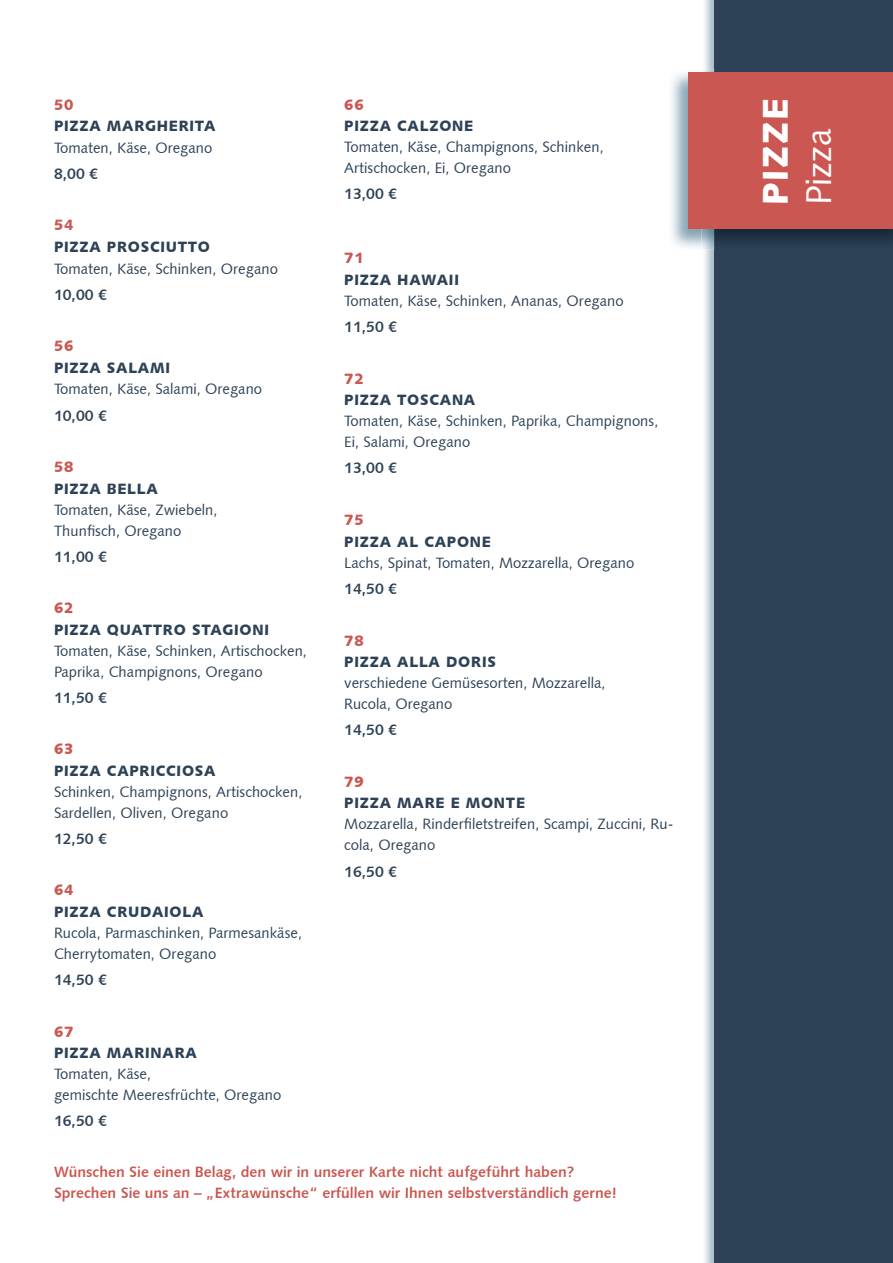
<style>
.page{position:relative;width:893px;height:1263px;background:#fff}
.page>*{position:absolute;margin:0;border:0;box-sizing:border-box;transform-origin:0 0}
.t1{font:36px "Humanist 531 BT Black A";letter-spacing:.05em;color:#fff}
.t2{font:36px "Humanist 531 BT Roman A";color:#fff}
.t3{font:15px/21px "Humanist 531 BT Roman A";color:#2d4256}
.t4{font:15px "Humanist 531 BT Black A";letter-spacing:.05em;color:#2d4256}
.t5{font:15px/21px "Humanist 531 BT Bold A";color:#ca5751}
.t6{font:15px "Humanist 531 BT Bold A";color:#2d4256}
.t7{font:15px "Humanist 531 BT Black A";letter-spacing:.05em;color:#ca5751}
</style>
<div class="page">
<img style="left:704px;top:0;width:10px;height:1263px">
<div style="left:714px;top:0;width:179px;height:1263px;background:#2d4256"></div>
<img style="left:671px;top:69px;width:222px;height:181px">
<div style="left:689px;top:72px;width:204px;height:157px;background:#ca5751"></div>
<p class="t7" style="left:54px;top:95px;width:21px">50</p>
<p class="t4" style="left:54px;top:117px;width:163px">PIZZA MARGHERITA</p>
<p class="t3" style="left:54px;top:137px;width:160px">Tomaten, Käse, Oregano</p>
<p class="t6" style="left:54px;top:165px;width:46px">8,00 €</p>
<p class="t7" style="left:54px;top:216px;width:21px">54</p>
<p class="t4" style="left:54px;top:237px;width:158px">PIZZA PROSCIUTTO</p>
<p class="t3" style="left:54px;top:258px;width:225px">Tomaten, Käse, Schinken, Oregano</p>
<p class="t6" style="left:54px;top:285px;width:54px">10,00 €</p>
<p class="t7" style="left:54px;top:336px;width:21px">56</p>
<p class="t4" style="left:54px;top:358px;width:118px">PIZZA SALAMI</p>
<p class="t3" style="left:54px;top:378px;width:210px">Tomaten, Käse, Salami, Oregano</p>
<p class="t6" style="left:54px;top:406px;width:54px">10,00 €</p>
<p class="t7" style="left:54px;top:457px;width:21px">58</p>
<p class="t4" style="left:54px;top:479px;width:105px">PIZZA BELLA</p>
<p class="t3" style="left:54px;top:498px;width:165px">Tomaten, Käse, Zwiebeln,<br>Thunfisch, Oregano</p>
<p class="t6" style="left:54px;top:547px;width:54px">11,00 €</p>
<p class="t7" style="left:54px;top:598px;width:21px">62</p>
<p class="t4" style="left:54px;top:620px;width:217px">PIZZA QUATTRO STAGIONI</p>
<p class="t3" style="left:54px;top:640px;width:255px">Tomaten, Käse, Schinken, Artischocken,<br>Paprika, Champignons, Oregano</p>
<p class="t6" style="left:54px;top:688px;width:54px">11,50 €</p>
<p class="t7" style="left:54px;top:740px;width:21px">63</p>
<p class="t4" style="left:54px;top:761px;width:163px">PIZZA CAPRICCIOSA</p>
<p class="t3" style="left:54px;top:781px;width:250px">Schinken, Champignons, Artischocken,<br>Sardellen, Oliven, Oregano</p>
<p class="t6" style="left:54px;top:829px;width:54px">12,50 €</p>
<p class="t7" style="left:54px;top:881px;width:21px">64</p>
<p class="t4" style="left:54px;top:902px;width:151px">PIZZA CRUDAIOLA</p>
<p class="t3" style="left:54px;top:922px;width:250px">Rucola, Parmaschinken, Parmesankäse,<br>Cherrytomaten, Oregano</p>
<p class="t6" style="left:54px;top:971px;width:54px">14,50 €</p>
<p class="t7" style="left:54px;top:1022px;width:21px">67</p>
<p class="t4" style="left:54px;top:1043px;width:144px">PIZZA MARINARA</p>
<p class="t3" style="left:54px;top:1063px;width:229px">Tomaten, Käse,<br>gemischte Meeresfrüchte, Oregano</p>
<p class="t6" style="left:54px;top:1111px;width:54px">16,50 €</p>
<p class="t7" style="left:344px;top:95px;width:21px">66</p>
<p class="t4" style="left:344px;top:117px;width:130px">PIZZA CALZONE</p>
<p class="t3" style="left:344px;top:136px;width:261px">Tomaten, Käse, Champignons, Schinken,<br>Artischocken, Ei, Oregano</p>
<p class="t6" style="left:344px;top:184px;width:54px">13,00 €</p>
<p class="t7" style="left:344px;top:248px;width:21px">71</p>
<p class="t4" style="left:344px;top:270px;width:116px">PIZZA HAWAII</p>
<p class="t3" style="left:344px;top:290px;width:281px">Tomaten, Käse, Schinken, Ananas, Oregano</p>
<p class="t6" style="left:344px;top:318px;width:54px">11,50 €</p>
<p class="t7" style="left:344px;top:369px;width:21px">72</p>
<p class="t4" style="left:344px;top:391px;width:133px">PIZZA TOSCANA</p>
<p class="t3" style="left:344px;top:410px;width:316px">Tomaten, Käse, Schinken, Paprika, Champignons,<br>Ei, Salami, Oregano</p>
<p class="t6" style="left:344px;top:459px;width:54px">13,00 €</p>
<p class="t7" style="left:344px;top:510px;width:21px">75</p>
<p class="t4" style="left:344px;top:532px;width:148px">PIZZA AL CAPONE</p>
<p class="t3" style="left:344px;top:552px;width:292px">Lachs, Spinat, Tomaten, Mozzarella, Oregano</p>
<p class="t6" style="left:344px;top:580px;width:54px">14,50 €</p>
<p class="t7" style="left:344px;top:631px;width:21px">78</p>
<p class="t4" style="left:344px;top:652px;width:153px">PIZZA ALLA DORIS</p>
<p class="t3" style="left:344px;top:672px;width:263px">verschiedene Gemüsesorten, Mozzarella,<br>Rucola, Oregano</p>
<p class="t6" style="left:344px;top:721px;width:54px">14,50 €</p>
<p class="t7" style="left:344px;top:772px;width:21px">79</p>
<p class="t4" style="left:344px;top:794px;width:182px">PIZZA MARE E MONTE</p>
<p class="t3" style="left:344px;top:813px;width:331px">Mozzarella, Rinderfiletstreifen, Scampi, Zuccini, Ru&shy;cola, Oregano</p>
<p class="t6" style="left:344px;top:862px;width:54px">16,50 €</p>
<p class="t5" style="left:54px;top:1161px;width:564px">Wünschen Sie einen Belag, den wir in unserer Karte nicht aufgeführt haben?<br>Sprechen Sie uns an – „Extrawünsche“ erfüllen wir Ihnen selbstverständlich gerne!</p>
<h1 class="t1" style="left:753px;top:205px;width:108px;rotate:-90deg">PIZZE</h1>
<h1 class="t2" style="left:796px;top:205px;width:78px;rotate:-90deg">Pizza</h1>
</div>
